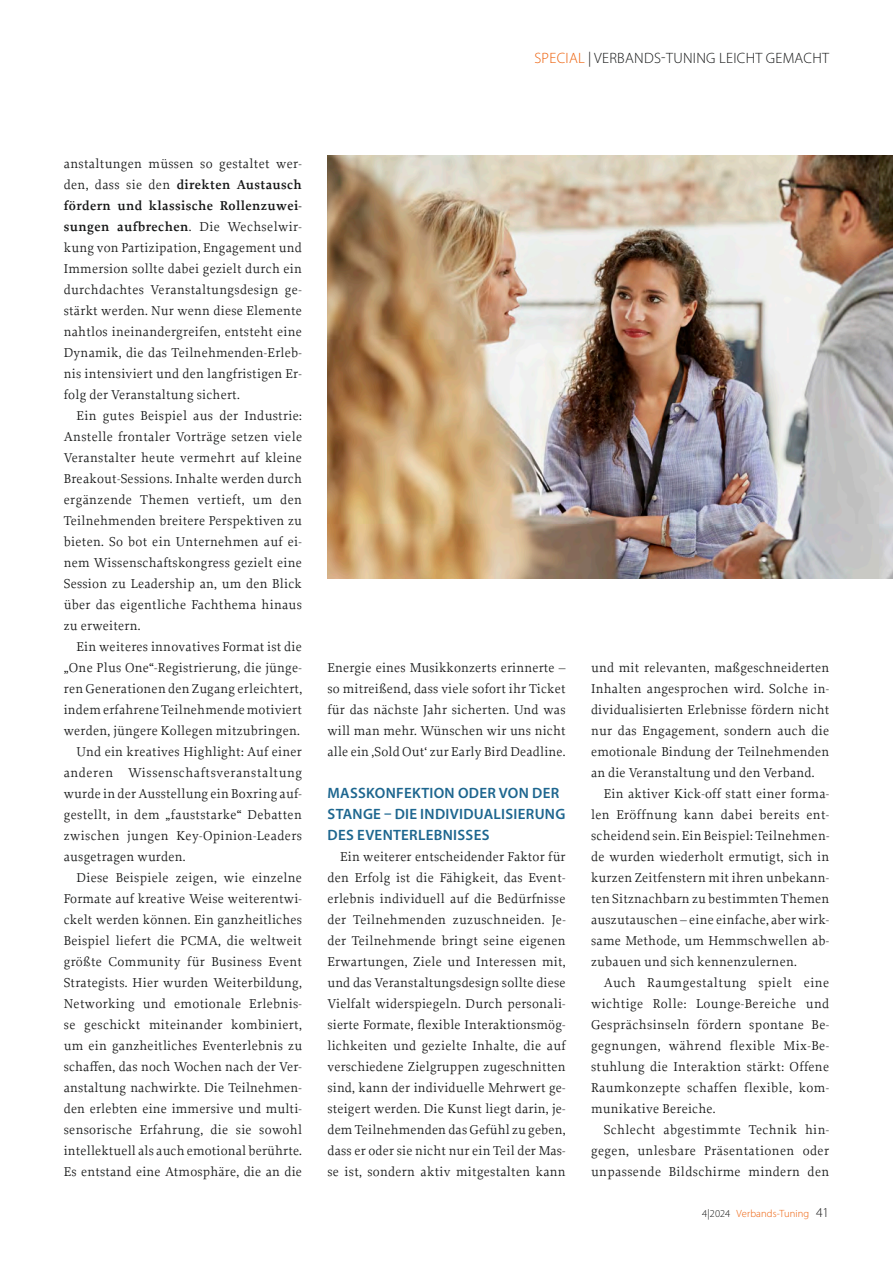
<style>
.page{position:relative;width:893px;height:1263px;background:#fff}
.page>*{position:absolute;margin:0;border:0;box-sizing:border-box;transform-origin:0 0}
.t1{font:600 15px/21px "Myriad Pro";letter-spacing:.02em;color:#1d668f}
.t2{font:300 15px "Myriad Pro";letter-spacing:.02em;color:#151616}
.t3{font:13.5px/21px "Proforma";letter-spacing:.02em;color:#151616;text-align:justify}
.t4{font:13.5px "Proforma";letter-spacing:.045em;color:#151616}
.t5{font:300 10.5px "Myriad Pro";letter-spacing:.01em;color:#ed5d05}
.s1{color:#ed5d05}
.s2{font-weight:600}
.s3{color:#151616}
.s4{font-size:13.5px;color:#151616}
</style>
<div class="page">
<img style="left:327px;top:155px;width:566px;height:423px">
<p class="t2" style="left:534px;top:49px;width:296px"><span class="s1">SPECIAL</span> | VERBANDS-TUNING LEICHT GEMACHT</p>
<p class="t3" style="left:64px;top:153px;width:240px">anstaltungen müssen so gestaltet wer&shy;den, dass sie den <span class="s2">direkten Austausch fördern und klassische Rollenzuwei&shy;sungen aufbrechen</span>. Die Wechselwir&shy;kung von Partizipation, Engagement und Immersion sollte dabei gezielt durch ein durchdachtes Veranstaltungsdesign ge&shy;stärkt werden. Nur wenn diese Elemente nahtlos ineinandergreifen, entsteht eine Dynamik, die das Teilnehmenden-Erleb&shy;nis intensiviert und den langfristigen Er&shy;folg der Veranstaltung sichert.</p>
<p class="t3" style="left:64px;top:405px;width:240px;text-indent:13px">Ein gutes Beispiel aus der Industrie:<br>Anstelle frontaler Vorträge setzen viele Veranstalter heute vermehrt auf kleine Breakout-Sessions. Inhalte werden durch ergänzende Themen vertieft, um den Teilnehmenden breitere Perspektiven zu bieten. So bot ein Unternehmen auf ei&shy;nem Wissenschaftskongress gezielt eine Session zu Leadership an, um den Blick über das eigentliche Fachthema hinaus zu erweitern.</p>
<p class="t3" style="left:77px;top:636px;width:227px">Ein weiteres innovatives Format ist die</p>
<p class="t3" style="left:64px;top:657px;width:240px">„One Plus One“-Registrierung, die jünge-</p>
<p class="t3" style="left:64px;top:678px;width:240px">ren Generationen den Zugang erleichtert,</p>
<p class="t3" style="left:64px;top:699px;width:240px">indem erfahrene Teilnehmende motiviert</p>
<p class="t3" style="left:64px;top:720px;width:238px">werden, jüngere Kollegen mitzubringen.</p>
<p class="t3" style="left:77px;top:741px;width:227px">Und ein kreatives Highlight: Auf einer</p>
<p class="t4" style="left:64px;top:764px;width:240px">anderen Wissenschaftsveranstaltung</p>
<p class="t3" style="left:64px;top:783px;width:240px">wurde in der Ausstellung ein Boxring auf-</p>
<p class="t3" style="left:64px;top:804px;width:240px">gestellt, in dem „fauststarke“ Debatten</p>
<p class="t3" style="left:64px;top:825px;width:240px">zwischen jungen Key-Opinion-Leaders</p>
<p class="t3" style="left:64px;top:846px;width:123px">ausgetragen wurden.</p>
<p class="t3" style="left:77px;top:867px;width:227px">Diese Beispiele zeigen, wie einzelne</p>
<p class="t3" style="left:64px;top:888px;width:240px">Formate auf kreative Weise weiterentwi-</p>
<p class="t3" style="left:64px;top:909px;width:240px">ckelt werden können. Ein ganzheitliches</p>
<p class="t3" style="left:64px;top:930px;width:240px">Beispiel liefert die PCMA, die weltweit</p>
<p class="t3" style="left:64px;top:951px;width:240px">größte Community für Business Event</p>
<p class="t3" style="left:64px;top:972px;width:239px">Strategists. Hier wurden Weiterbildung,</p>
<p class="t3" style="left:64px;top:993px;width:240px">Networking und emotionale Erlebnis-</p>
<p class="t3" style="left:64px;top:1014px;width:239px">se geschickt miteinander kombiniert,</p>
<p class="t3" style="left:64px;top:1035px;width:240px">um ein ganzheitliches Eventerlebnis zu</p>
<p class="t3" style="left:64px;top:1056px;width:240px">schaffen, das noch Wochen nach der Ver-</p>
<p class="t3" style="left:64px;top:1077px;width:240px">anstaltung nachwirkte. Die Teilnehmen-</p>
<p class="t3" style="left:64px;top:1098px;width:240px">den erlebten eine immersive und multi-</p>
<p class="t3" style="left:64px;top:1119px;width:240px">sensorische Erfahrung, die sie sowohl</p>
<p class="t3" style="left:64px;top:1140px;width:240px">intellektuell als auch emotional berührte.</p>
<p class="t3" style="left:64px;top:1161px;width:240px">Es entstand eine Atmosphäre, die an die</p>
<p class="t3" style="left:327px;top:657px;width:240px">Energie eines Musikkonzerts erinnerte – so mitreißend, dass viele sofort ihr Ticket für das nächste Jahr sicherten. Und was will man mehr. Wünschen wir uns nicht alle ein ‚Sold Out‘ zur Early Bird Deadline.</p>
<p class="t1" style="left:328px;top:782px;width:239px">MASSKONFEKTION ODER VON DER<br>STANGE – DIE INDIVIDUALISIERUNG<br>DES EVENTERLEBNISSES</p>
<p class="t3" style="left:327px;top:846px;width:240px;text-indent:13px">Ein weiterer entscheidender Faktor für den Erfolg ist die Fähigkeit, das Event&shy;erlebnis individuell auf die Bedürfnisse der Teilnehmenden zuzuschneiden. Je&shy;der Teilnehmende bringt seine eigenen Erwartungen, Ziele und Interessen mit, und das Veranstaltungsdesign sollte diese Vielfalt widerspiegeln. Durch personali&shy;sierte Formate, flexible Interaktionsmög&shy;lichkeiten und gezielte Inhalte, die auf verschiedene Zielgruppen zugeschnitten sind, kann der individuelle Mehrwert ge&shy;steigert werden. Die Kunst liegt darin, je&shy;dem Teilnehmenden das Gefühl zu geben, dass er oder sie nicht nur ein Teil der Mas&shy;se ist, sondern aktiv mitgestalten kann</p>
<p class="t3" style="left:591px;top:657px;width:240px">und mit relevanten, maßgeschneiderten Inhalten angesprochen wird. Solche in&shy;dividualisierten Erlebnisse fördern nicht nur das Engagement, sondern auch die emotionale Bindung der Teilnehmenden an die Veranstaltung und den Verband.</p>
<p class="t3" style="left:591px;top:783px;width:240px;text-indent:13px">Ein aktiver Kick-off statt einer forma&shy;len Eröffnung kann dabei bereits ent&shy;scheidend sein. Ein Beispiel: Teilnehmen&shy;de wurden wiederholt ermutigt, sich in kurzen Zeitfenstern mit ihren unbekann&shy;ten Sitznachbarn zu bestimmten Themen auszutauschen – eine einfache, aber wirk&shy;same Methode, um Hemmschwellen ab&shy;zubauen und sich kennenzulernen.</p>
<p class="t3" style="left:591px;top:972px;width:240px;text-indent:13px">Auch Raumgestaltung spielt eine wichtige Rolle: Lounge-Bereiche und Gesprächsinseln fördern spontane Be&shy;gegnungen, während flexible Mix-Be&shy;stuhlung die Interaktion stärkt: Offene Raumkonzepte schaffen flexible, kom&shy;munikative Bereiche.</p>
<p class="t3" style="left:591px;top:1119px;width:240px;text-indent:13px">Schlecht abgestimmte Technik hin&shy;gegen, unlesbare Präsentationen oder unpassende Bildschirme mindern den</p>
<p class="t5" style="left:702px;top:1207px;width:128px"><span class="s3">4|2024</span> Verbands-Tuning <span class="s4">41</span></p>
</div>
